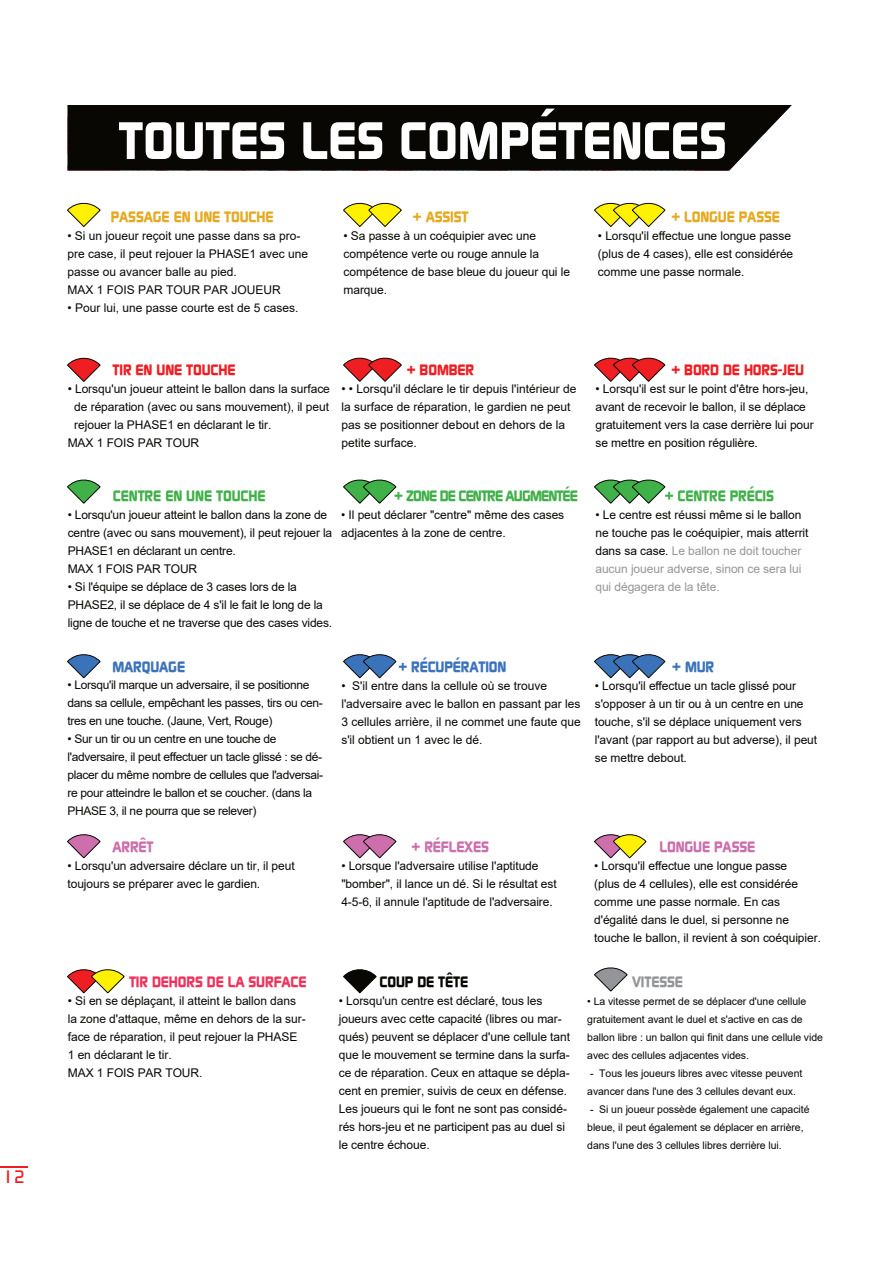
<style>
.page{position:relative;width:893px;height:1263px;background:#fff}
.page>*{position:absolute;margin:0;border:0;box-sizing:border-box;transform-origin:0 0}
.t1{font:700 52.5px "Continuum";color:#fff}
.t2{font:500 18px "Continuum";color:#ee1e23}
.t3{font:700 15px "Continuum";letter-spacing:-.01em;color:#e5aa22}
.t4{font:700 15px "Continuum";letter-spacing:-.01em;color:#ee1e23}
.t5{font:700 15px "Continuum";letter-spacing:-.01em;color:#40b149}
.t6{font:700 15px "Continuum";letter-spacing:-.01em;color:#3b73ba}
.t7{font:700 15px "Continuum";letter-spacing:-.01em;color:#cc6fac}
.t8{font:700 15px "Continuum";letter-spacing:-.06em;color:#40b149}
.t9{font:700 15px "Continuum";letter-spacing:-.01em;color:#ee345d}
.t10{font:700 15px "Continuum";letter-spacing:-.01em;color:#080704}
.t11{font:700 15px "Continuum";letter-spacing:-.01em;color:#939598}
.t12{font:12px/18px "Arial";letter-spacing:-.005em;color:#080704}
.t13{font:11.85px/18px "Arial";letter-spacing:-.025em;color:#080704}
.t14{font:10.5px/18px "Arial";letter-spacing:-.005em;color:#080704}
.s1{color:#939598}
</style>
<div class="page">
<svg style="left:343px;top:202px;width:59px;height:25px"></svg>
<svg style="left:594px;top:202px;width:71px;height:25px"></svg>
<svg style="left:343px;top:357px;width:59px;height:25px"></svg>
<svg style="left:594px;top:357px;width:71px;height:25px"></svg>
<div style="left:68px;top:105px;width:724px;height:66px;background:#080704"></div>
<svg style="left:0;top:1167px;width:28px;height:1px"></svg>
<svg style="left:67px;top:202px;width:33px;height:25px"></svg>
<svg style="left:343px;top:479px;width:53px;height:24px"></svg>
<svg style="left:594px;top:479px;width:71px;height:24px"></svg>
<svg style="left:67px;top:479px;width:33px;height:24px"></svg>
<svg style="left:343px;top:654px;width:53px;height:24px"></svg>
<svg style="left:594px;top:654px;width:71px;height:24px"></svg>
<svg style="left:67px;top:654px;width:33px;height:24px"></svg>
<svg style="left:343px;top:834px;width:53px;height:24px"></svg>
<svg style="left:594px;top:834px;width:52px;height:24px"></svg>
<svg style="left:67px;top:834px;width:33px;height:24px"></svg>
<svg style="left:343px;top:969px;width:33px;height:24px"></svg>
<svg style="left:594px;top:967px;width:33px;height:24px"></svg>
<svg style="left:67px;top:357px;width:33px;height:25px"></svg>
<svg style="left:67px;top:969px;width:57px;height:24px"></svg>
<h2 class="t2" style="left:3px;top:1165px;width:24px">12</h2>
<h1 class="t1" style="left:118px;top:116px;width:610px">TOUTES LES COMPÉTENCES</h1>
<p class="t3" style="left:111px;top:210px;width:164px">PASSAGE EN UNE TOUCHE</p>
<p class="t12" style="left:68px;top:228px;width:242px">• Si un joueur reçoit une passe dans sa pro&shy;pre case, il peut rejouer la PHASE1 avec une passe ou avancer balle au pied.<br>MAX 1 FOIS PAR TOUR PAR JOUEUR</p>
<p class="t12" style="left:68px;top:300px;width:233px">• Pour lui, une passe courte est de 5 cases.</p>
<p class="t3" style="left:413px;top:210px;width:57px">+ ASSIST</p>
<p class="t12" style="left:344px;top:228px;width:228px">• Sa passe à un coéquipier avec une compétence verte ou rouge annule la compétence de base bleue du joueur qui le marque.</p>
<p class="t3" style="left:671px;top:210px;width:110px">+ LONGUE PASSE</p>
<p class="t12" style="left:598px;top:228px;width:197px">• Lorsqu'il effectue une longue passe (plus de 4 cases), elle est considérée comme une passe normale.</p>
<p class="t4" style="left:113px;top:363px;width:124px">TIR EN UNE TOUCHE</p>
<p class="t12" style="left:68px;top:381px;width:264px">• Lorsqu'un joueur atteint le ballon dans la surface</p>
<p class="t12" style="left:74px;top:399px;width:256px">de réparation (avec ou sans mouvement), il peut</p>
<p class="t12" style="left:74px;top:417px;width:199px">rejouer la PHASE1 en déclarant le tir.</p>
<p class="t12" style="left:68px;top:435px;width:133px">MAX 1 FOIS PAR TOUR</p>
<p class="t5" style="left:113px;top:489px;width:154px">CENTRE EN UNE TOUCHE</p>
<p class="t12" style="left:68px;top:507px;width:266px">• Lorsqu'un joueur atteint le ballon dans la zone de centre (avec ou sans mouvement), il peut rejouer la PHASE1 en déclarant un centre.<br>MAX 1 FOIS PAR TOUR</p>
<p class="t12" style="left:68px;top:579px;width:266px">• Si l'équipe se déplace de 3 cases lors de la<br>PHASE2, il se déplace de 4 s'il le fait le long de la ligne de touche et ne traverse que des cases vides.</p>
<p class="t6" style="left:112px;top:660px;width:74px">MARQUAGE</p>
<p class="t13" style="left:68px;top:676px;width:257px">• Lorsqu'il marque un adversaire, il se positionne dans sa cellule, empêchant les passes, tirs ou cen&shy;tres en une touche. (Jaune, Vert, Rouge)</p>
<p class="t13" style="left:68px;top:730px;width:257px">• Sur un tir ou un centre en une touche de l'adversaire, il peut effectuer un tacle glissé : se dé&shy;placer du même nombre de cellules que l'adversai&shy;re pour atteindre le ballon et se coucher. (dans la PHASE 3, il ne pourra que se relever)</p>
<p class="t7" style="left:112px;top:840px;width:43px">ARRÊT</p>
<p class="t12" style="left:68px;top:858px;width:229px">• Lorsqu'un adversaire déclare un tir, il peut toujours se préparer avec le gardien.</p>
<p class="t4" style="left:407px;top:363px;width:69px">+ BOMBER</p>
<p class="t12" style="left:342px;top:381px;width:236px">• • Lorsqu'il déclare le tir depuis l'intérieur de la surface de réparation, le gardien ne peut pas se positionner debout en dehors de la petite surface.</p>
<p class="t8" style="left:394px;top:489px;width:185px">+ ZONE DE CENTRE AUGMENTÉE</p>
<p class="t12" style="left:341px;top:507px;width:225px">• Il peut déclarer "centre" même des cases adjacentes à la zone de centre.</p>
<p class="t6" style="left:398px;top:660px;width:110px">+ RÉCUPÉRATION</p>
<p class="t12" style="left:341px;top:678px;width:241px">• S'il entre dans la cellule où se trouve l'adversaire avec le ballon en passant par les 3 cellules arrière, il ne commet une faute que s'il obtient un 1 avec le dé.</p>
<p class="t7" style="left:412px;top:840px;width:79px">+ RÉFLEXES</p>
<p class="t12" style="left:341px;top:858px;width:217px">• Lorsque l'adversaire utilise l'aptitude "bomber", il lance un dé. Si le résultat est<br>4-5-6, il annule l'aptitude de l'adversaire.</p>
<p class="t4" style="left:671px;top:363px;width:134px">+ BORD DE HORS-JEU</p>
<p class="t12" style="left:595px;top:381px;width:220px">• Lorsqu'il est sur le point d'être hors-jeu, avant de recevoir le ballon, il se déplace gratuitement vers la case derrière lui pour se mettre en position régulière.</p>
<p class="t5" style="left:665px;top:489px;width:111px">+ CENTRE PRÉCIS</p>
<p class="t12" style="left:595px;top:507px;width:215px">• Le centre est réussi même si le ballon ne touche pas le coéquipier, mais atterrit dans sa case. <span class="s1">Le ballon ne doit toucher aucun joueur adverse, sinon ce sera lui qui dégagera de la tête.</span></p>
<p class="t6" style="left:672px;top:660px;width:44px">+ MUR</p>
<p class="t12" style="left:595px;top:678px;width:224px">• Lorsqu'il effectue un tacle glissé pour s'opposer à un tir ou à un centre en une touche, s'il se déplace uniquement vers l'avant (par rapport au but adverse), il peut se mettre debout.</p>
<p class="t7" style="left:659px;top:840px;width:97px">LONGUE PASSE</p>
<p class="t12" style="left:594px;top:858px;width:228px">• Lorsqu'il effectue une longue passe<br>(plus de 4 cellules), elle est considérée comme une passe normale. En cas d'égalité dans le duel, si personne ne touche le ballon, il revient à son coéquipier.</p>
<p class="t9" style="left:129px;top:975px;width:179px">TIR DEHORS DE LA SURFACE</p>
<p class="t12" style="left:68px;top:993px;width:239px">• Si en se déplaçant, il atteint le ballon dans la zone d'attaque, même en dehors de la sur&shy;face de réparation, il peut rejouer la PHASE 1 en déclarant le tir.<br>MAX 1 FOIS PAR TOUR.</p>
<p class="t10" style="left:380px;top:975px;width:90px">COUP DE TÊTE</p>
<p class="t12" style="left:339px;top:993px;width:233px">• Lorsqu'un centre est déclaré, tous les joueurs avec cette capacité (libres ou mar&shy;qués) peuvent se déplacer d'une cellule tant que le mouvement se termine dans la surfa&shy;ce de réparation. Ceux en attaque se dépla&shy;cent en premier, suivis de ceux en défense.<br>Les joueurs qui le font ne sont pas considé&shy;rés hors-jeu et ne participent pas au duel si le centre échoue.</p>
<p class="t11" style="left:632px;top:975px;width:52px">VITESSE</p>
<p class="t14" style="left:587px;top:993px;width:237px">• La vitesse permet de se déplacer d'une cellule gratuitement avant le duel et s'active en cas de ballon libre : un ballon qui finit dans une cellule vide avec des cellules adjacentes vides.</p>
<p class="t14" style="left:587px;top:1065px;width:217px">- Tous les joueurs libres avec vitesse peuvent avancer dans l'une des 3 cellules devant eux.</p>
<p class="t14" style="left:587px;top:1101px;width:224px">- Si un joueur possède également une capacité bleue, il peut également se déplacer en arrière, dans l'une des 3 cellules libres derrière lui.</p>
</div>
